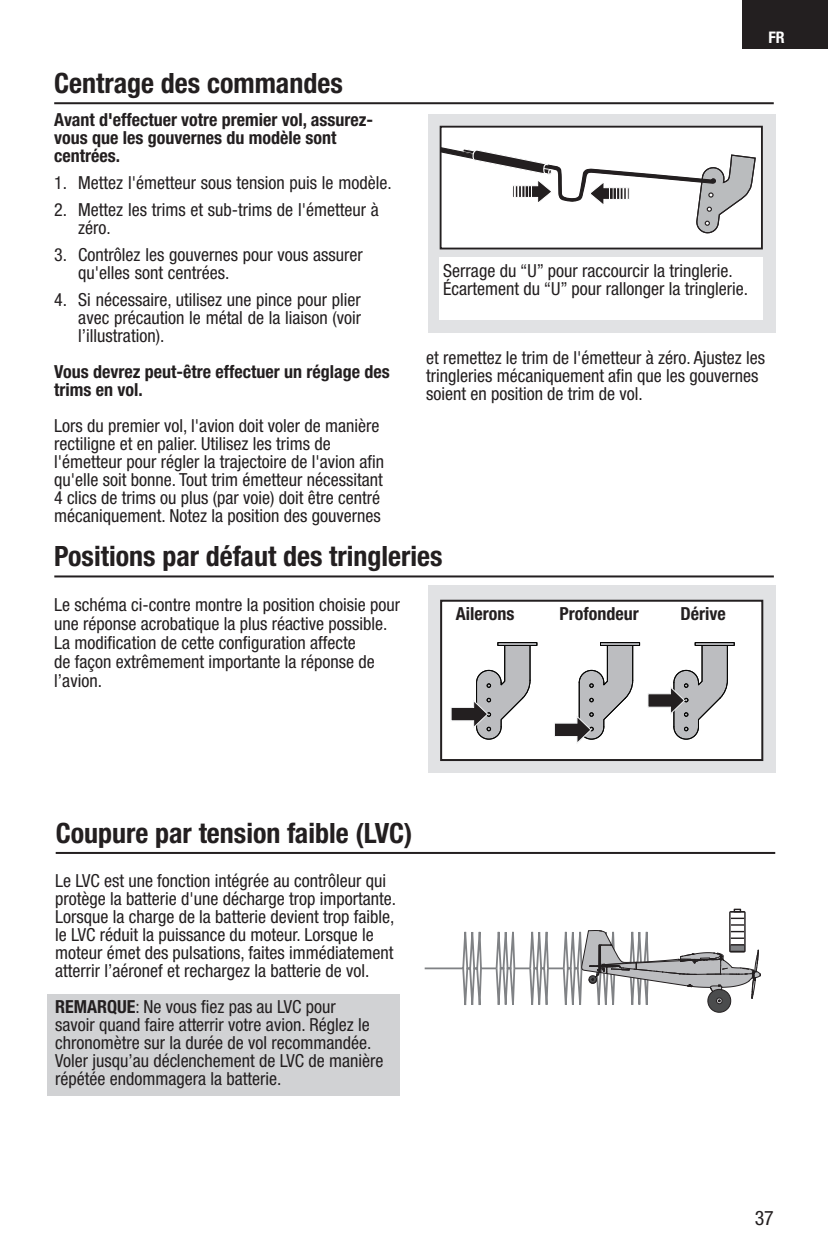
<style>
.page{position:relative;width:828px;height:1260px;background:#fff}
.page>*{position:absolute;margin:0;border:0;box-sizing:border-box;transform-origin:0 0}
.t1{font:700 condensed 28px "Helvetica Neue LT Std";color:#231f20}
.t2{font:condensed 20px "Helvetica Neue LT Std";color:#231f20}
.t3{font:condensed 18px/18px "Helvetica Neue LT Std";color:#231f20}
.t4{font:700 condensed 18px/18px "Helvetica Neue LT Std";color:#231f20}
.t5{font:700 condensed 16px "Helvetica Neue LT Std";color:#fff}
</style>
<div class="page">
<div style="left:743px;top:0;width:85px;height:49px;background:#231f20"></div>
<hr style="left:54px;top:575px;width:720px;height:2px;background:#231f20">
<div style="left:428px;top:585px;width:348px;height:188px;background:#e1e2e4"></div>
<div style="left:441px;top:601px;width:321px;height:159px;background:#fff"></div>
<svg style="left:554px;top:642px;width:87px;height:101px"></svg>
<svg style="left:451px;top:642px;width:87px;height:98px"></svg>
<svg style="left:648px;top:642px;width:87px;height:98px"></svg>
<div style="left:440px;top:600px;width:323px;height:161px;border:2px solid #231f20"></div>
<div style="left:47px;top:994px;width:353px;height:101px;background:#d1d2d4"></div>
<svg style="left:424px;top:908px;width:337px;height:105px"></svg>
<hr style="left:56px;top:852px;width:719px;height:2px;background:#231f20">
<hr style="left:54px;top:102px;width:720px;height:2px;background:#231f20">
<div style="left:428px;top:115px;width:348px;height:218px;background:#e1e2e4"></div>
<div style="left:441px;top:127px;width:321px;height:122px;background:#fff"></div>
<svg style="left:443px;top:147px;width:313px;height:87px"></svg>
<div style="left:440px;top:126px;width:323px;height:123px;border:2px solid #231f20"></div>
<div style="left:439px;top:257px;width:324px;height:63px;background:#fff"></div>
<h1 class="t1" style="left:54px;top:66px;width:290px">Centrage des commandes</h1>
<p class="t4" style="left:54px;top:110px;width:320px">Avant d'effectuer votre premier vol, assurez&shy;vous que les gouvernes du modèle sont centrées.</p>
<p class="t3" style="left:54px;top:174px;width:339px">1. Mettez l'émetteur sous tension puis le modèle.</p>
<p class="t3" style="left:78px;top:201px;width:302px;text-indent:-24px">2. Mettez les trims et sub-trims de l'émetteur à zéro.</p>
<p class="t3" style="left:78px;top:246px;width:286px;text-indent:-24px">3. Contrôlez les gouvernes pour vous assurer qu'elles sont centrées.</p>
<p class="t3" style="left:78px;top:291px;width:284px;text-align:justify;text-indent:-24px">4. Si nécessaire, utilisez une pince pour plier avec précaution le métal de la liaison (voir l’illustration).</p>
<p class="t4" style="left:54px;top:362px;width:337px">Vous devrez peut-être effectuer un réglage des trims en vol.</p>
<p class="t3" style="left:54px;top:417px;width:331px">Lors du premier vol, l'avion doit voler de manière rectiligne et en palier. Utilisez les trims de l'émetteur pour régler la trajectoire de l'avion afin qu'elle soit bonne. Tout trim émetteur nécessitant 4 clics de trims ou plus (par voie) doit être centré mécaniquement. Notez la position des gouvernes</p>
<p class="t5" style="left:768px;top:28px;width:18px">FR</p>
<p class="t3" style="left:443px;top:261px;width:306px">Serrage du “U” pour raccourcir la tringlerie.<br>Écartement du “U” pour rallonger la tringlerie.</p>
<p class="t3" style="left:426px;top:349px;width:341px">et remettez le trim de l'émetteur à zéro. Ajustez les tringleries mécaniquement afin que les gouvernes soient en position de trim de vol.</p>
<h1 class="t1" style="left:54px;top:540px;width:390px">Positions par défaut des tringleries</h1>
<p class="t3" style="left:54px;top:595px;width:347px;line-height:19px">Le schéma ci-contre montre la position choisie pour une réponse acrobatique la plus réactive possible.<br>La modification de cette configuration affecte<br>de façon extrêmement importante la réponse de l’avion.</p>
<p class="t4" style="left:456px;top:604px;width:60px">Ailerons</p>
<p class="t4" style="left:559px;top:604px;width:81px">Profondeur</p>
<p class="t4" style="left:680px;top:604px;width:47px">Dérive</p>
<h1 class="t1" style="left:56px;top:816px;width:358px">Coupure par tension faible (LVC)</h1>
<p class="t3" style="left:55px;top:871px;width:342px">Le LVC est une fonction intégrée au contrôleur qui protège la batterie d'une décharge trop importante.<br>Lorsque la charge de la batterie devient trop faible, le LVC réduit la puissance du moteur. Lorsque le moteur émet des pulsations, faites immédiatement atterrir l’aéronef et rechargez la batterie de vol.</p>
<p class="t4" style="left:55px;top:997px;width:21px">Remarque</p>
<p class="t3" style="left:55px;top:997px;width:330px;text-indent:80px">: Ne vous fiez pas au LVC pour<br>savoir quand faire atterrir votre avion. Réglez le chronomètre sur la durée de vol recommandée.<br>Voler jusqu’au déclenchement de LVC de manière répétée endommagera la batterie.</p>
<p class="t2" style="left:755px;top:1206px;width:21px">37</p>
</div>
